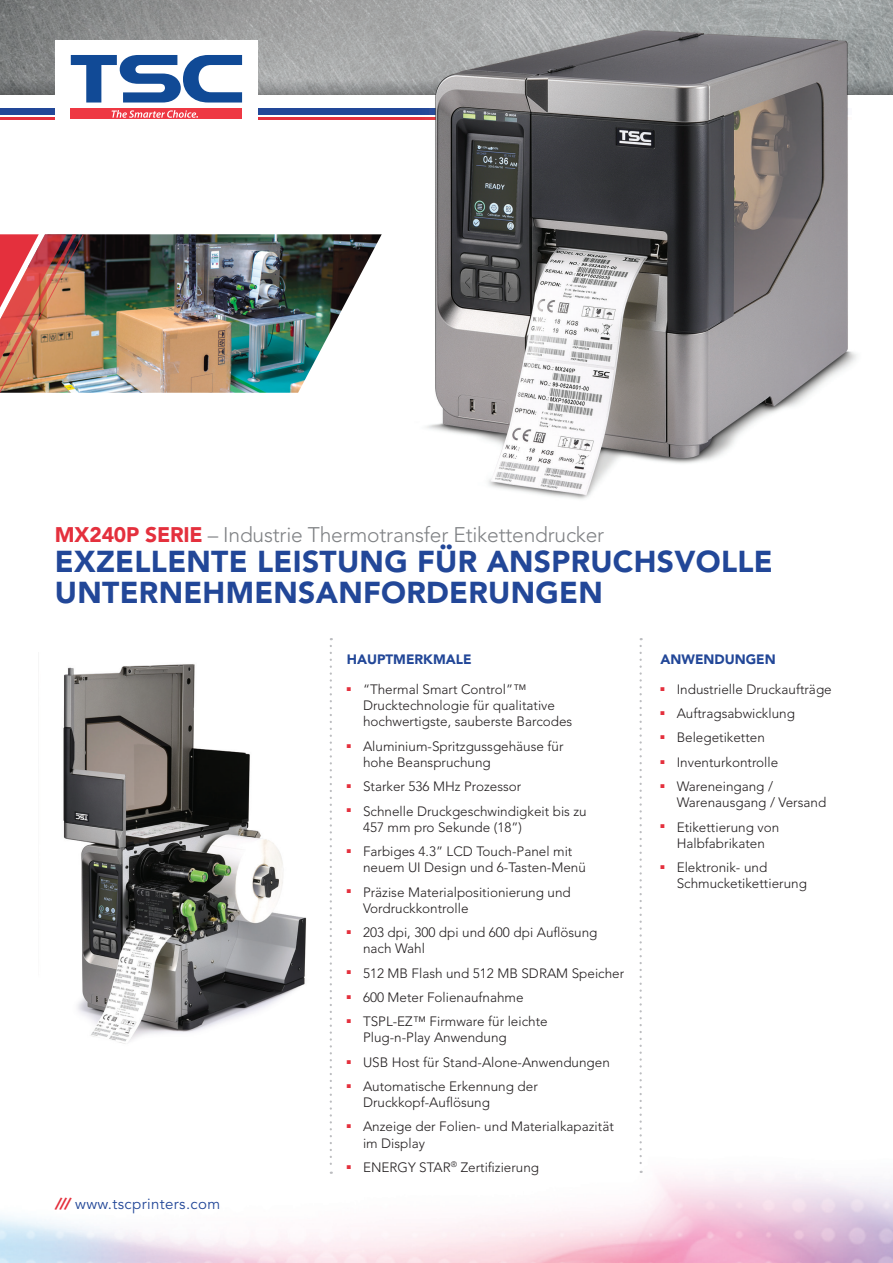
<style>
.page{position:relative;width:893px;height:1263px;background:#fff}
.page>*{position:absolute;margin:0;border:0;box-sizing:border-box;transform-origin:0 0}
.t1{font:900 30px/30px "Avenir";letter-spacing:.01em;color:#224798}
.t2{font:300 21px "Avenir";letter-spacing:-.01em;color:#808285}
.t3{font:15px "Avenir LT Std";letter-spacing:.025em;color:#224798}
.t4{font:300 13.5px/16.2px "Avenir";color:#231f20}
.t5{font:900 13.5px "Avenir";color:#224798}
.s1{font-weight:900;color:#e4303d}
.s2{font-family:"Avenir";font-weight:900;font-style:italic;color:#e4303d}
</style>
<div class="page">
<img style="left:0;top:0;width:893px;height:80px">
<svg style="left:0;top:80px;width:893px;height:14px;background:#8c8e8f"></svg>
<div style="left:0;top:108px;width:851px;height:7px;background:#224798"></div>
<hr style="left:0;top:117px;width:851px;height:2px;background:#e4303d">
<div style="left:55px;top:40px;width:203px;height:87px;background:#fff"></div>
<svg style="left:71px;top:55px;width:171px;height:48px"></svg>
<div style="left:71px;top:109px;width:171px;height:10px;background:#ee3843"></div>
<svg style="left:112px;top:110px;width:86px;height:8px"></svg>
<img style="left:414px;top:0;width:455px;height:499px">
<img style="left:84px;top:234px;width:298px;height:159px">
<img style="left:0;top:234px;width:84px;height:159px">
<svg style="left:330px;top:646px;width:2px;height:528px"></svg>
<svg style="left:639px;top:646px;width:3px;height:527px"></svg>
<img style="left:63px;top:664px;width:243px;height:380px">
<img style="left:435px;top:30px;width:412px;height:465px">
<h2 class="t2" style="left:55px;top:523px;width:551px"><span class="s1">MX240P SERIE</span> – Industrie Thermotransfer Etikettendrucker</h2>
<h1 class="t1" style="left:55px;top:547px;width:719px">EXZELLENTE LEISTUNG FÜR ANSPRUCHSVOLLE<br>UNTERNEHMENSANFORDERUNGEN</h1>
<p class="t3" style="left:55px;top:1195px;width:167px"><span class="s2">///</span> www.tscprinters.com</p>
<p class="t5" style="left:347px;top:651px;width:126px">HAUPTMERKMALE</p>
<p class="t4" style="left:363px;top:681px;width:211px;text-indent:-16px"><sup>■</sup> “Thermal Smart Control”™<br>Drucktechnologie für qualitative hochwertigste, sauberste Barcodes</p>
<p class="t4" style="left:363px;top:738px;width:202px;text-indent:-16px"><sup>■</sup> Aluminium-Spritzgussgehäuse für hohe Beanspruchung</p>
<p class="t4" style="left:347px;top:778px;width:176px"><sup>■</sup> Starker 536 MHz Prozessor</p>
<p class="t4" style="left:363px;top:803px;width:225px;text-indent:-16px"><sup>■</sup> Schnelle Druckgeschwindigkeit bis zu<br>457 mm pro Sekunde (18”)</p>
<p class="t4" style="left:363px;top:843px;width:224px;text-indent:-16px"><sup>■</sup> Farbiges 4.3” LCD Touch-Panel mit neuem UI Design und 6-Tasten-Menü</p>
<p class="t4" style="left:363px;top:884px;width:209px;text-indent:-16px"><sup>■</sup> Präzise Materialpositionierung und<br>Vordruckkontrolle</p>
<p class="t4" style="left:363px;top:924px;width:236px;text-indent:-16px"><sup>■</sup> 203 dpi, 300 dpi und 600 dpi Auflösung nach Wahl</p>
<p class="t4" style="left:347px;top:965px;width:279px"><sup>■</sup> 512 MB Flash und 512 MB SDRAM Speicher</p>
<p class="t4" style="left:347px;top:989px;width:178px"><sup>■</sup> 600 Meter Folienaufnahme</p>
<p class="t4" style="left:363px;top:1013px;width:186px;text-indent:-16px"><sup>■</sup> TSPL-EZ™ Firmware für leichte<br>Plug-n-Play Anwendung</p>
<p class="t4" style="left:347px;top:1054px;width:265px"><sup>■</sup> USB Host für Stand-Alone-Anwendungen</p>
<p class="t4" style="left:363px;top:1078px;width:176px;text-indent:-16px"><sup>■</sup> Automatische Erkennung der<br>Druckkopf-Auflösung</p>
<p class="t4" style="left:363px;top:1119px;width:252px;text-indent:-16px"><sup>■</sup> Anzeige der Folien- und Materialkapazität im Display</p>
<p class="t4" style="left:347px;top:1159px;width:194px"><sup>■</sup> ENERGY STAR<sup>®</sup> Zertifizierung</p>
<p class="t5" style="left:660px;top:651px;width:117px">ANWENDUNGEN</p>
<p class="t4" style="left:660px;top:681px;width:173px"><sup>■</sup> Industrielle Druckaufträge</p>
<p class="t4" style="left:660px;top:705px;width:136px"><sup>■</sup> Auftragsabwicklung</p>
<p class="t4" style="left:660px;top:730px;width:106px"><sup>■</sup> Belegetiketten</p>
<p class="t4" style="left:660px;top:754px;width:119px"><sup>■</sup> Inventurkontrolle</p>
<p class="t4" style="left:677px;top:778px;width:151px;text-indent:-16px"><sup>■</sup> Wareneingang /<br>Warenausgang / Versand</p>
<p class="t4" style="left:660px;top:819px;width:120px;text-align:center"><sup>■</sup> Etikettierung von<br>Halbfabrikaten</p>
<p class="t4" style="left:677px;top:859px;width:132px;text-indent:-16px"><sup>■</sup> Elektronik- und<br>Schmucketikettierung</p>
</div>
